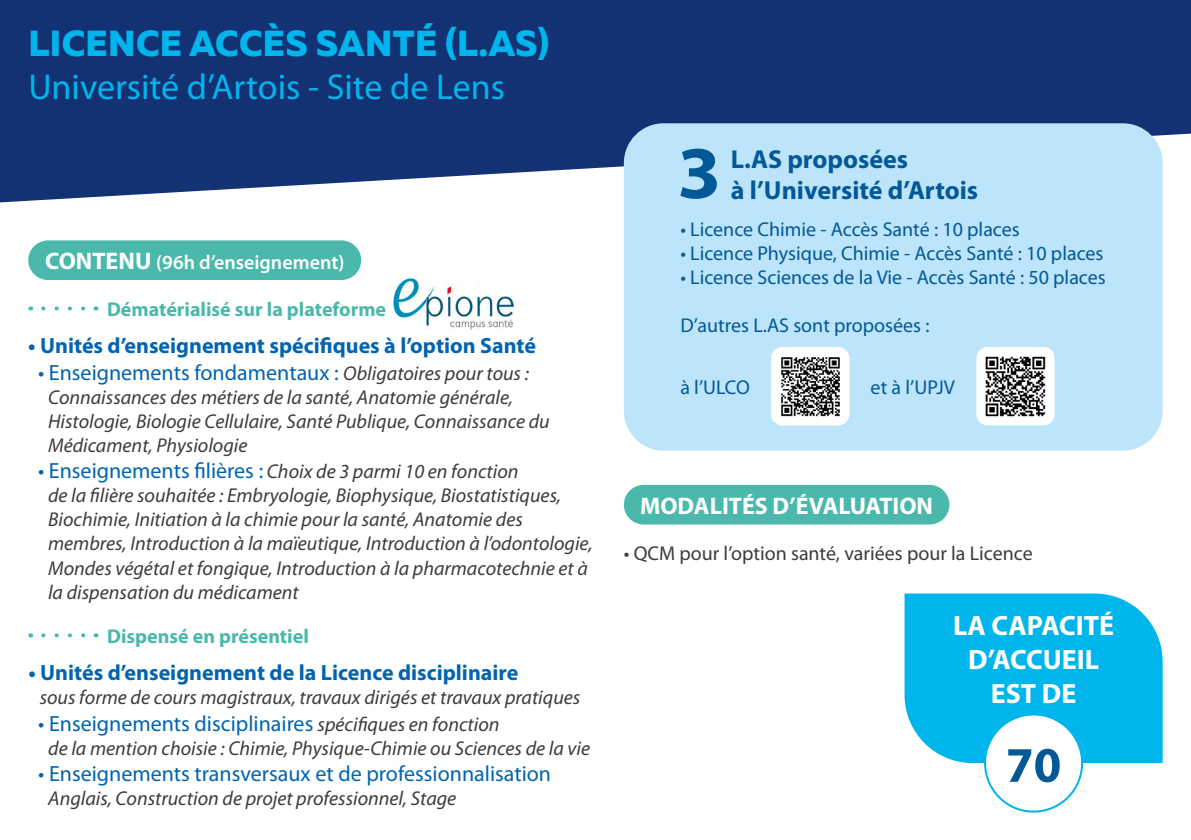
<style>
.page{position:relative;width:1191px;height:840px;background:#fff}
.page>*{position:absolute;margin:0;border:0;box-sizing:border-box;transform-origin:0 0}
.t1{font:700 50px "Myriad Pro";color:#035897}
.t2{font:36px "Myriad Pro";color:#00b5ec}
.t3{font:800 36px "Muller";letter-spacing:.01em;color:#00b5ec}
.t4{font:700 28px/33.6px "Myriad Pro";color:#fff;text-align:center}
.t5{font:700 26px/31.2px "Myriad Pro";color:#035897}
.t6{font:700 24px "Myriad Pro";color:#fff}
.t7{font:22px "Myriad Pro";color:#0064b0}
.t8{font:700 22px "Myriad Pro";color:#0064b0}
.t9{font:italic 20px/24px "Myriad Pro";color:#3c3c3b}
.t10{font:20px "Myriad Pro";color:#035897}
.t11{font:700 20px "Myriad Pro";color:#4ab9ab}
.t12{font:20px "Myriad Pro";color:#3c3c3b}
.t13{font:600 20px "Myriad Pro";color:#fff}
.s1{font-weight:700;font-size:24px}
.s2{font-style:italic;font-size:20px;color:#3c3c3b}
.s3{font-style:normal;font-size:22px;color:#0064b0}
</style>
<div class="page">
<div style="left:0;top:0;width:1191px;height:202px;background:#123274"></div>
<div style="left:624px;top:123px;width:538px;height:327px;background:#bce4fa;border-radius:40px"></div>
<div style="left:624px;top:484px;width:325px;height:40px;background:#4ab9ab;border-radius:20px"></div>
<div style="left:904px;top:593px;width:258px;height:169px;background:#00b5ec"></div>
<div style="left:984px;top:713px;width:99px;height:99px;background:#fff;border:2px solid #00b5ec;border-radius:50%"></div>
<div style="left:28px;top:240px;width:333px;height:40px;background:#4ab9ab;border-radius:20px"></div>
<svg style="left:43px;top:306px;width:43px;height:4px"></svg>
<svg style="left:43px;top:633px;width:43px;height:4px"></svg>
<img style="left:393px;top:278px;width:121px;height:51px">
<svg style="left:680px;top:148px;width:37px;height:51px"></svg>
<img style="left:771px;top:347px;width:78px;height:78px">
<svg style="left:976px;top:347px;width:78px;height:78px"></svg>
<img style="left:977px;top:348px;width:76px;height:76px">
<h2 class="t3" style="left:29px;top:20px;width:522px">LICENCE ACCÈS SANTÉ (L.AS)</h2>
<h2 class="t2" style="left:28px;top:65px;width:478px">Université d’Artois - Site de Lens</h2>
<p class="t13" style="left:45px;top:249px;width:301px"><span class="s1">CONTENU</span> (96h d’enseignement)</p>
<p class="t11" style="left:107px;top:296px;width:281px">Dématérialisé sur la plateforme</p>
<p class="t8" style="left:28px;top:331px;width:509px">• Unités d’enseignement spécifiques à l’option Santé</p>
<p class="t7" style="left:38px;top:359px;width:492px">• Enseignements fondamentaux : <span class="s2">Obligatoires pour tous :</span></p>
<p class="t9" style="left:48px;top:384px;width:503px">Connaissances des métiers de la santé, Anatomie générale,<br>Histologie, Biologie Cellulaire, Santé Publique, Connaissance du<br>Médicament, Physiologie</p>
<p class="t9" style="left:48px;top:459px;width:546px;text-indent:-10px"><span class="s3">• Enseignements filières :</span> Choix de 3 parmi 10 en fonction<br>de la filière souhaitée : Embryologie, Biophysique, Biostatistiques, Biochimie, Initiation à la chimie pour la santé, Anatomie des membres, Introduction à la maïeutique, Introduction à l’odontologie, Mondes végétal et fongique, Introduction à la pharmacotechnie et à la dispensation du médicament</p>
<p class="t11" style="left:107px;top:622px;width:203px">Dispensé en présentiel</p>
<p class="t8" style="left:28px;top:658px;width:491px">• Unités d’enseignement de la Licence disciplinaire</p>
<p class="t9" style="left:40px;top:685px;width:542px">sous forme de cours magistraux, travaux dirigés et travaux pratiques</p>
<p class="t7" style="left:38px;top:709px;width:463px">• Enseignements disciplinaires <span class="s2">spécifiques en fonction</span></p>
<p class="t9" style="left:48px;top:735px;width:543px">de la mention choisie : Chimie, Physique-Chimie ou Sciences de la vie</p>
<p class="t7" style="left:38px;top:759px;width:514px">• Enseignements transversaux et de professionnalisation</p>
<p class="t9" style="left:48px;top:785px;width:409px">Anglais, Construction de projet professionnel, Stage</p>
<h3 class="t5" style="left:731px;top:143px;width:249px">L.AS proposées<br>à l’Université d’Artois</h3>
<p class="t10" style="left:680px;top:217px;width:341px">• Licence Chimie - Accès Santé : 10 places</p>
<p class="t10" style="left:680px;top:241px;width:425px">• Licence Physique, Chimie - Accès Santé : 10 places</p>
<p class="t10" style="left:680px;top:265px;width:427px">• Licence Sciences de la Vie - Accès Santé : 50 places</p>
<p class="t10" style="left:680px;top:313px;width:251px">D’autres L.AS sont proposées :</p>
<p class="t10" style="left:680px;top:374px;width:71px">à l’ULCO</p>
<p class="t10" style="left:870px;top:374px;width:86px">et à l’UPJV</p>
<p class="t6" style="left:640px;top:489px;width:294px">MODALITÉS D’ÉVALUATION</p>
<p class="t12" style="left:624px;top:540px;width:410px">• QCM pour l’option santé, variées pour la Licence</p>
<h3 class="t4" style="left:953px;top:607px;width:162px">LA CAPACITÉ<br>D’ACCUEIL<br>EST DE</h3>
<h1 class="t1" style="left:1005px;top:731px;width:57px">70</h1>
</div>
